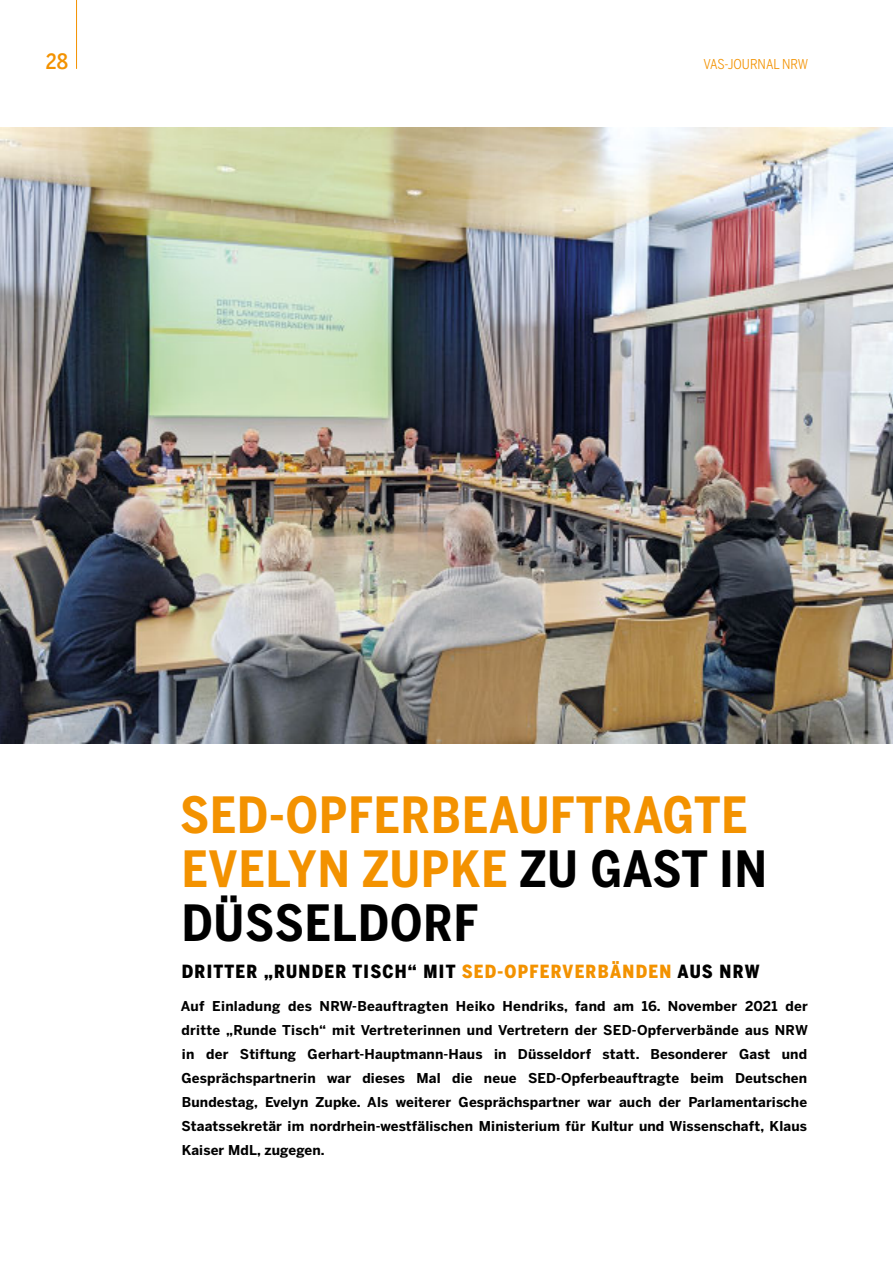
<style>
.page{position:relative;width:893px;height:1263px;background:#fff}
.page>*{position:absolute;margin:0;border:0;box-sizing:border-box;transform-origin:0 0}
.t1{font:700 49.5px/54px "Benton Sans Cond";letter-spacing:.02em;color:#f39200}
.t2{font:500 21px "Benton Sans Cond";color:#f39200}
.Kastentitel{font:900 18px "Benton Sans Cond";letter-spacing:.07em;color:#000}
.t3{font:700 13.5px/24px "Benton Sans";letter-spacing:.01em;color:#000;text-align:justify}
.t4{font:13.5px "Benton Sans Cond";color:#f39200}
.s1{color:#000}
.s2{color:#f39200}
</style>
<div class="page">
<img style="left:0;top:128px;width:893px;height:616px">
<hr style="left:76px;top:0;width:1px;height:69px;background:#f39200">
<h2 class="t2" style="left:46px;top:49px;width:24px">28</h2>
<p class="t4" style="left:703px;top:56px;width:106px">VAS-JOURNAL NRW</p>
<h1 class="t1" style="left:180px;top:787px;width:588px">SED-OPFERBEAUFTRAGTE<br>EVELYN ZUPKE <span class="s1">ZU GAST IN<br>DÜSSELDORF</span></h1>
<h6 class="Kastentitel" style="left:182px;top:961px;width:579px">DRITTER „RUNDER TISCH“ MIT <span class="s2">SED-OPFERVERBÄNDEN</span> AUS NRW</h6>
<h1 class="t3" style="left:181px;top:993px;width:629px">Auf Einladung des NRW-Beauftragten Heiko Hendriks, fand am 16. November 2021 der dritte „Runde Tisch“ mit Vertreterinnen und Vertretern der SED-Opferverbände aus NRW in der Stiftung Gerhart-Hauptmann-Haus in Düsseldorf statt. Besonderer Gast und Gesprächspartnerin war dieses Mal die neue SED-Opferbeauftragte beim Deutschen Bundestag, Evelyn Zupke. Als weiterer Gesprächspartner war auch der Parlamentarische Staatssekretär im nordrhein-westfälischen Ministerium für Kultur und Wissenschaft, Klaus Kaiser MdL, zugegen.</h1>
</div>
